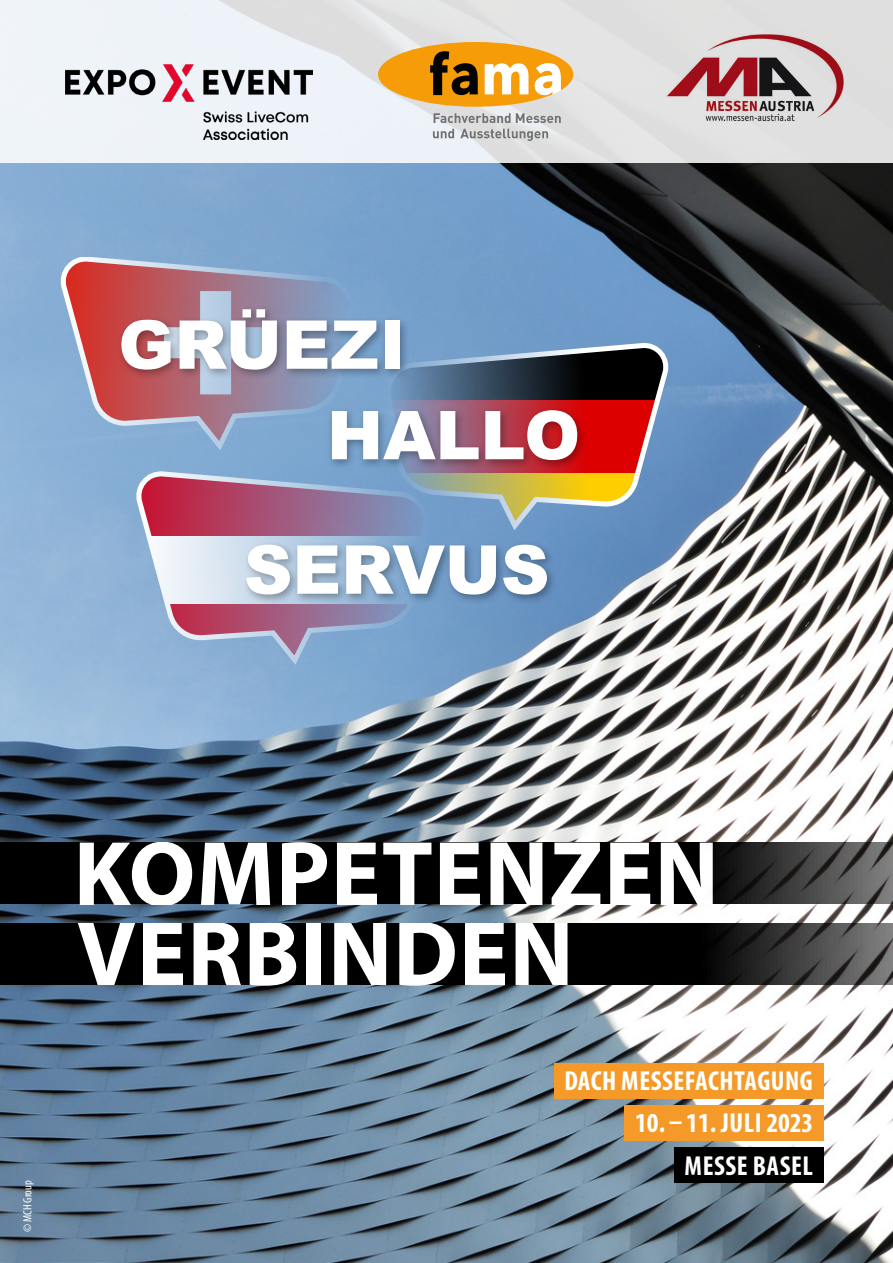
<style>
.page{position:relative;width:893px;height:1263px;background:#fff}
.page>*{position:absolute;margin:0;border:0;box-sizing:border-box;transform-origin:0 0}
.t1{font:700 93px/79.7px "Myriad Pro";letter-spacing:.01em;color:#fff}
.t2{font:900 67.35px/134.4px "Arial";color:#fff}
.t3{font:700 condensed 27.6px "Myriad Pro";letter-spacing:.02em;color:#fff}
.t4{font:700 condensed 27.6px "Myriad Pro";color:#fff}
.t5{font:condensed 12px "Myriad Pro";color:#fff}
</style>
<div class="page">
<img style="left:0;top:162px;width:893px;height:1101px">
<svg style="left:0;top:842px;width:893px;height:62px;fill:#000"></svg>
<svg style="left:0;top:923px;width:893px;height:62px;fill:#000"></svg>
<div style="left:674px;top:1147px;width:150px;height:36px;background:#000"></div>
<div style="left:554px;top:1063px;width:270px;height:36px;background:#f59a28"></div>
<div style="left:625px;top:1105px;width:199px;height:35px;background:#f59a28"></div>
<svg style="left:386px;top:344px;width:289px;height:191px"></svg>
<div style="left:327px;top:406px;width:261px;height:65px;background:#000;opacity:.32"></div>
<svg style="left:129px;top:473px;width:299px;height:196px"></svg>
<div style="left:242px;top:540px;width:315px;height:65px;background:#000;opacity:.32"></div>
<svg style="left:54px;top:258px;width:299px;height:197px"></svg>
<div style="left:117px;top:304px;width:293px;height:76px;background:#000;opacity:.32"></div>
<svg style="left:0;top:0;width:893px;height:162px"></svg>
<img style="left:66px;top:64px;width:247px;height:75px">
<img style="left:659px;top:26px;width:191px;height:104px">
<svg style="left:434px;top:113px;width:127px;height:10px"></svg>
<svg style="left:378px;top:42px;width:195px;height:65px"></svg>
<svg style="left:433px;top:129px;width:21px;height:9px"></svg>
<svg style="left:460px;top:129px;width:88px;height:12px"></svg>
<h2 class="t2" style="left:118px;top:275px;width:288px">GRÜEZI</h2>
<h2 class="t2" style="left:244px;top:366px;width:338px;text-indent:83px">HALLO<br>SERVUS</h2>
<p class="t5" style="left:20px;top:1232px;width:53px;rotate:-90deg">© MCH Group</p>
<h1 class="t1" style="left:74px;top:831px;width:647px">KOMPETENZEN<br>VERBINDEN</h1>
<p class="t3" style="left:564px;top:1064px;width:250px">DACH MESSEFACHTAGUNG</p>
<p class="t4" style="left:635px;top:1106px;width:180px">10. – 11. JULI 2023</p>
<p class="t3" style="left:685px;top:1148px;width:130px">MESSE BASEL</p>
</div>
